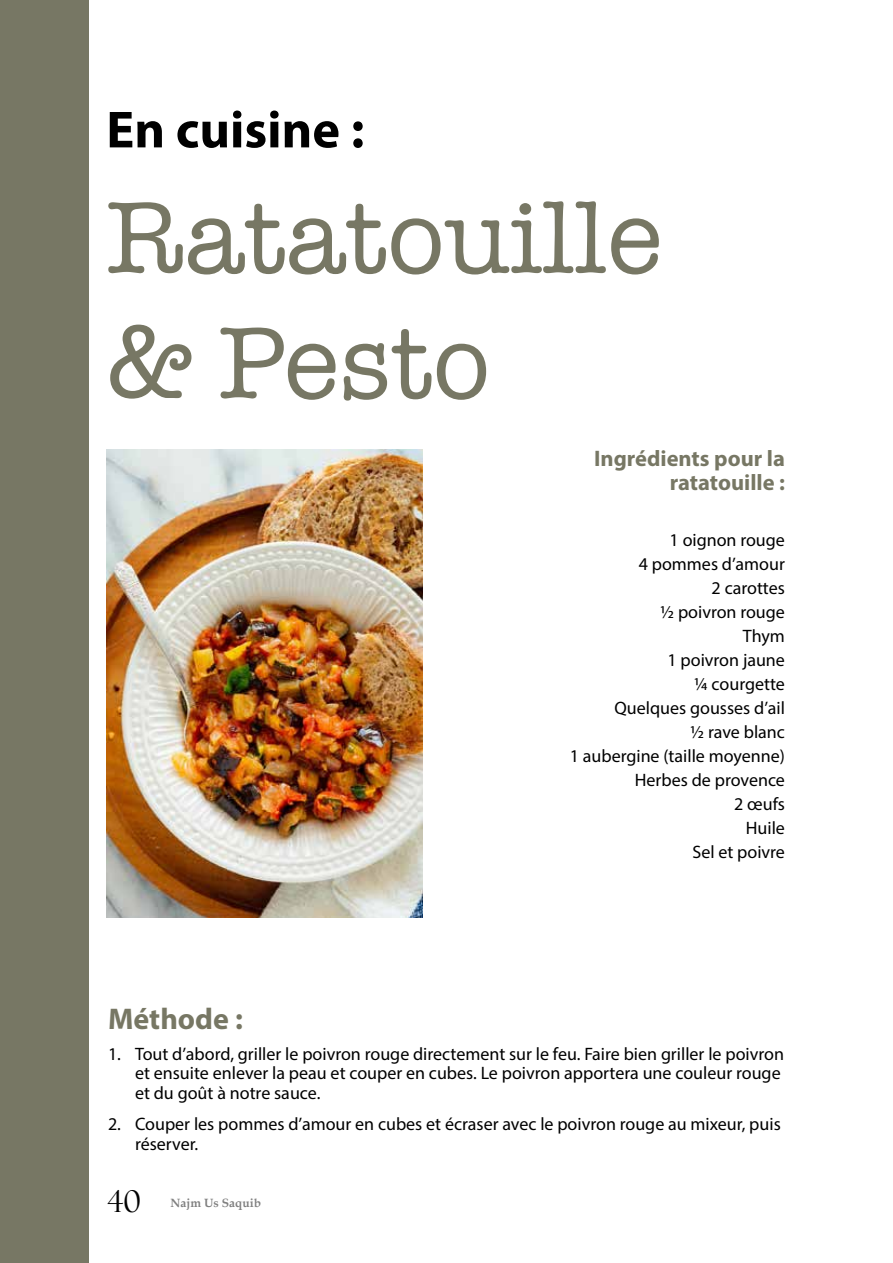
<style>
.page{position:relative;width:893px;height:1263px;background:#fff}
.page>*{position:absolute;margin:0;border:0;box-sizing:border-box;transform-origin:0 0}
.t1{font:105px/125.2px "American Typewriter";color:#777764}
.t2{font:700 52.5px "Myriad Pro";color:#000}
.t3{font:700 30px "Myriad Pro";color:#777764}
.t4{font:30px "Felix Titling";color:#000}
.t5{font:700 22.5px/24.3px "Myriad Pro";color:#777764;text-align:right}
.t6{font:18px/24px "Myriad Pro";color:#000}
.t7{font:700 12px "Book Antiqua";color:#000}
</style>
<div class="page">
<div style="left:0;top:0;width:89px;height:1263px;background:#777764"></div>
<img style="left:106px;top:449px;width:316px;height:468px">
<h2 class="t2" style="left:106px;top:95px;width:259px">En cuisine :</h2>
<h1 class="t1" style="left:106px;top:172px;width:558px">Ratatouille &amp; Pesto</h1>
<p class="t5" style="left:594px;top:445px;width:192px">Ingrédients pour la ratatouille :</p>
<p class="t6" style="left:570px;top:527px;width:217px;text-align:right">1 oignon rouge<br>4 pommes d’amour<br>2 carottes<br>½ poivron rouge<br>Thym<br>1 poivron jaune<br>¼ courgette<br>Quelques gousses d’ail<br>½ rave blanc<br>1 aubergine (taille moyenne)<br>Herbes de provence<br>2 œufs<br>Huile<br>Sel et poivre</p>
<h3 class="t3" style="left:108px;top:999px;width:136px">Méthode :</h3>
<p class="t6" style="left:135px;top:1044px;width:650px;line-height:19.4px;text-indent:-27px">1. Tout d’abord, griller le poivron rouge directement sur le feu. Faire bien griller le poivron et ensuite enlever la peau et couper en cubes. Le poivron apportera une couleur rouge et du goût à notre sauce.</p>
<p class="t6" style="left:135px;top:1114px;width:647px;line-height:19.4px;text-indent:-27px">2. Couper les pommes d’amour en cubes et écraser avec le poivron rouge au mixeur, puis réserver.</p>
<h3 class="t4" style="left:107px;top:1184px;width:35px">40</h3>
<p class="t7" style="left:170px;top:1194px;width:92px">Najm Us Saquib</p>
</div>
